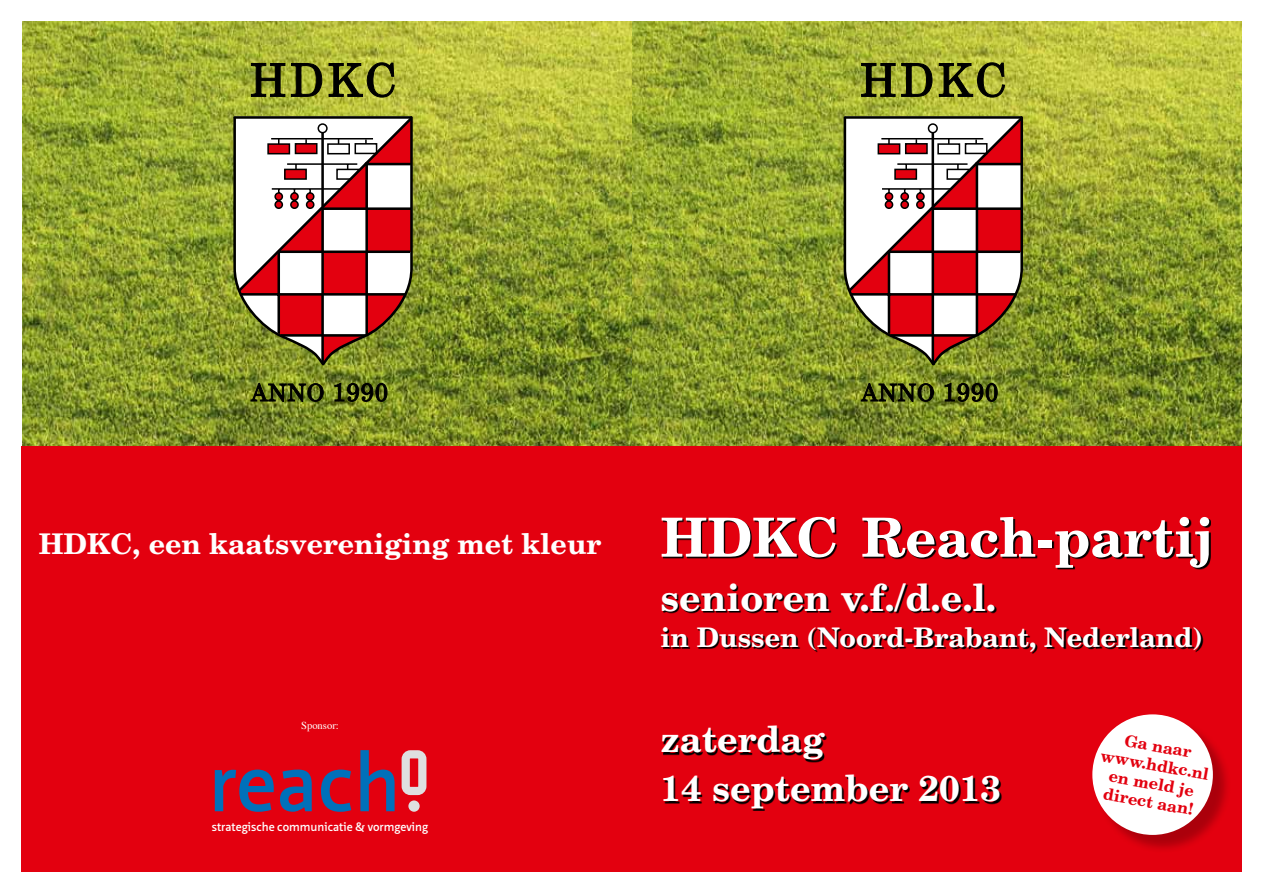
<style>
.page{position:relative;width:1263px;height:893px;background:#fff}
.page>*{position:absolute;margin:0;border:0;box-sizing:border-box;transform-origin:0 0}
.t1{font:700 54px "New Century Schlbk";color:#fff}
.t2{font:700 37.5px "New Century Schlbk";color:#fff}
.t3{font:700 36px/48.3px "New Century Schlbk";color:#fff}
.t4{font:700 28.5px "New Century Schlbk";color:#fff}
.t5{font:700 27px "New Century Schlbk";color:#fff}
.t6{font:700 16.2px/18.8px "New Century Schlbk";color:#e3000f;text-align:center}
.t7{font:600 12px "Neue Sans";color:#fff}
.t8{font:10.65px "Times";color:#fff}
</style>
<div class="page">
<img style="left:22px;top:21px;width:610px;height:425px">
<svg style="left:232px;top:115px;width:182px;height:252px"></svg>
<svg style="left:234px;top:115px;width:181px;height:249px"></svg>
<svg style="left:251px;top:63px;width:34px;height:34px"></svg>
<svg style="left:291px;top:63px;width:31px;height:34px"></svg>
<svg style="left:329px;top:63px;width:65px;height:34px;background:#707325"></svg>
<svg style="left:251px;top:383px;width:72px;height:18px"></svg>
<svg style="left:335px;top:383px;width:52px;height:18px"></svg>
<img style="left:632px;top:21px;width:610px;height:425px">
<div style="left:21px;top:446px;width:1221px;height:426px;background:#e3000f"></div>
<svg style="left:842px;top:115px;width:182px;height:252px"></svg>
<svg style="left:844px;top:115px;width:181px;height:249px"></svg>
<svg style="left:861px;top:63px;width:34px;height:34px"></svg>
<svg style="left:901px;top:63px;width:31px;height:34px"></svg>
<svg style="left:939px;top:63px;width:66px;height:34px;background:#717425"></svg>
<svg style="left:861px;top:383px;width:73px;height:18px"></svg>
<svg style="left:945px;top:383px;width:52px;height:18px"></svg>
<svg style="left:663px;top:519px;width:548px;height:291px"></svg>
<svg style="left:215px;top:770px;width:59px;height:42px"></svg>
<svg style="left:280px;top:770px;width:32px;height:42px"></svg>
<svg style="left:321px;top:770px;width:30px;height:42px"></svg>
<svg style="left:360px;top:750px;width:35px;height:61px"></svg>
<div style="left:408px;top:800px;width:12px;height:12px;background:#dfdfe0;border-radius:50%"></div>
<svg style="left:402px;top:750px;width:24px;height:45px"></svg>
<div style="left:1094px;top:717px;width:137px;height:136px;background:#000;opacity:.25"></div>
<div style="left:1092px;top:714px;width:121px;height:121px;background:#fff;border-radius:50%"></div>
<h3 class="t4" style="left:39px;top:525px;width:564px">HDKC, een kaatsvereniging met kleur</h3>
<p class="t8" style="left:301px;top:716px;width:39px">Sponsor:</p>
<p class="t7" style="left:212px;top:819px;width:218px">strategische communicatie &amp; vormgeving</p>
<h1 class="t1" style="left:660px;top:502px;width:554px">HDKC Reach-partij</h1>
<h2 class="t2" style="left:660px;top:573px;width:337px">senioren v.f./d.e.l.</h2>
<h3 class="t5" style="left:660px;top:619px;width:544px">in Dussen (Noord-Brabant, Nederland)</h3>
<h3 class="t3" style="left:660px;top:714px;width:342px">zaterdag<br>14 september 2013</h3>
<h3 class="t6" style="left:1106px;top:727px;width:111px;rotate:10deg">Ga naar www.hdkc.nl en meld je direct aan!</h3>
</div>
